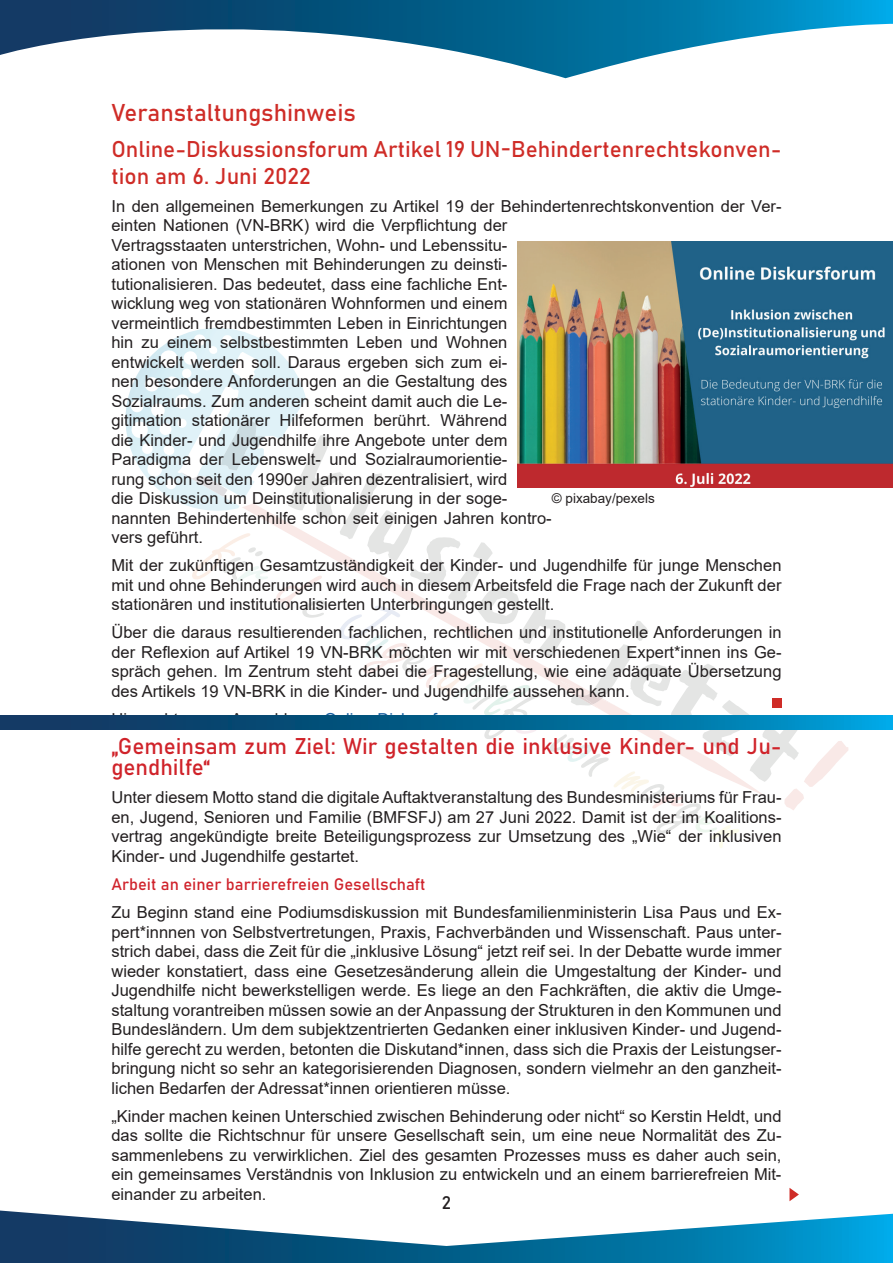
<style>
.page{position:relative;width:893px;height:1263px;background:#fff}
.page>*{position:absolute;margin:0;border:0;box-sizing:border-box;transform-origin:0 0}
.t1{font:24px "Bahnschrift";color:#cf2c27}
.t2{font:22.5px/27px "Bahnschrift";color:#cf2c27}
.t3{font:22.5px/21px "Bahnschrift";color:#d0232a}
.t4{font:18px "Bahnschrift";color:#231f20}
.t5{font:16.5px/19.5px "Arial";color:#231f20;text-align:justify}
.t6{font:16.5px "Bahnschrift";color:#d0232c}
.t7{font:13.5px "Arial";color:#231f20}
</style>
<div class="page">
<img style="left:125px;top:328px;width:181px;height:183px">
<img style="left:221px;top:418px;width:44px;height:53px">
<svg style="left:242px;top:503px;width:34px;height:227px"></svg>
<img style="left:182px;top:473px;width:45px;height:24px">
<svg style="left:192px;top:533px;width:76px;height:49px"></svg>
<img style="left:177px;top:386px;width:37px;height:76px">
<svg style="left:276px;top:435px;width:572px;height:413px"></svg>
<svg style="left:0;top:0;width:893px;height:78px"></svg>
<svg style="left:0;top:1210px;width:893px;height:53px"></svg>
<svg style="left:789px;top:1188px;width:10px;height:13px"></svg>
<img style="left:517px;top:241px;width:376px;height:247px">
<svg style="left:0;top:716px;width:893px;height:13px;background:#04618f"></svg>
<div style="left:772px;top:699px;width:9px;height:9px;background:#cf2c27"></div>
<h1 class="t1" style="left:111px;top:94px;width:246px">Veranstaltungshinweis</h1>
<h2 class="t2" style="left:111px;top:134px;width:672px">Online-Diskussionsforum Artikel 19 UN-Behindertenrechtskonven&shy;tion am 6. Juni 2022</h2>
<p class="t5" style="left:111px;top:196px;width:672px;text-align:left">In den allgemeinen Bemerkungen zu Artikel 19 der Behindertenrechtskonvention der Ver&shy;einten Nationen (VN-BRK) wird die Verpflichtung der<br>Vertragsstaaten unterstrichen, Wohn- und Lebenssitu-<br>ationen von Menschen mit Behinderungen zu deinsti-<br>tutionalisieren. Das bedeutet, dass eine fachliche Ent-<br>wicklung weg von stationären Wohnformen und einem<br>vermeintlich fremdbestimmten Leben in Einrichtungen<br>hin zu einem selbstbestimmten Leben und Wohnen<br>entwickelt werden soll. Daraus ergeben sich zum ei-<br>nen besondere Anforderungen an die Gestaltung des<br>Sozialraums. Zum anderen scheint damit auch die Le-<br>gitimation stationärer Hilfeformen berührt. Während<br>die Kinder- und Jugendhilfe ihre Angebote unter dem<br>Paradigma der Lebenswelt- und Sozialraumorientie-<br>rung schon seit den 1990er Jahren dezentralisiert, wird<br>die Diskussion um Deinstitutionalisierung in der soge-<br>nannten Behindertenhilfe schon seit einigen Jahren kontro-<br>vers geführt.</p>
<p class="t5" style="left:111px;top:556px;width:672px">Mit der zukünftigen Gesamtzuständigkeit der Kinder- und Jugendhilfe für junge Menschen mit und ohne Behinderungen wird auch in diesem Arbeitsfeld die Frage nach der Zukunft der stationären und institutionalisierten Unterbringungen gestellt.</p>
<p class="t5" style="left:111px;top:623px;width:672px">Über die daraus resultierenden fachlichen, rechtlichen und institutionelle Anforderungen in der Reflexion auf Artikel 19 VN-BRK möchten wir mit verschiedenen Expert*innen ins Ge&shy;spräch gehen. Im Zentrum steht dabei die Fragestellung, wie eine adäquate Übersetzung des Artikels 19 VN-BRK in die Kinder- und Jugendhilfe aussehen kann.</p>
<h2 class="t3" style="left:111px;top:734px;width:672px">„Gemeinsam zum Ziel: Wir gestalten die inklusive Kinder- und Ju&shy;gendhilfe“</h2>
<p class="t5" style="left:111px;top:787px;width:672px">Unter diesem Motto stand die digitale Auftaktveranstaltung des Bundesministeriums für Frau&shy;en, Jugend, Senioren und Familie (BMFSFJ) am 27 Juni 2022. Damit ist der im Koalitions&shy;vertrag angekündigte breite Beteiligungsprozess zur Umsetzung des „Wie“ der inklusiven Kinder- und Jugendhilfe gestartet.</p>
<p class="t6" style="left:111px;top:872px;width:316px">Arbeit an einer barrierefreien Gesellschaft</p>
<p class="t5" style="left:111px;top:902px;width:672px">Zu Beginn stand eine Podiumsdiskussion mit Bundesfamilienministerin Lisa Paus und Ex&shy;pert*innnen von Selbstvertretungen, Praxis, Fachverbänden und Wissenschaft. Paus unter&shy;strich dabei, dass die Zeit für die „inklusive Lösung“ jetzt reif sei. In der Debatte wurde immer wieder konstatiert, dass eine Gesetzesänderung allein die Umgestaltung der Kinder- und Jugendhilfe nicht bewerkstelligen werde. Es liege an den Fachkräften, die aktiv die Umge&shy;staltung vorantreiben müssen sowie an der Anpassung der Strukturen in den Kommunen und Bundesländern. Um dem subjektzentrierten Gedanken einer inklusiven Kinder- und Jugend&shy;hilfe gerecht zu werden, betonten die Diskutand*innen, dass sich die Praxis der Leistungser&shy;bringung nicht so sehr an kategorisierenden Diagnosen, sondern vielmehr an den ganzheit&shy;lichen Bedarfen der Adressat*innen orientieren müsse.</p>
<p class="t5" style="left:111px;top:1106px;width:672px">„Kinder machen keinen Unterschied zwischen Behinderung oder nicht“ so Kerstin Heldt, und das sollte die Richtschnur für unsere Gesellschaft sein, um eine neue Normalität des Zu&shy;sammenlebens zu verwirklichen. Ziel des gesamten Prozesses muss es daher auch sein, ein gemeinsames Verständnis von Inklusion zu entwickeln und an einem barrierefreien Mit&shy;einander zu arbeiten.</p>
<p class="t7" style="left:552px;top:489px;width:104px">© pixabay/pexels</p>
<p class="t4" style="left:442px;top:1189px;width:11px">2</p>
</div>
